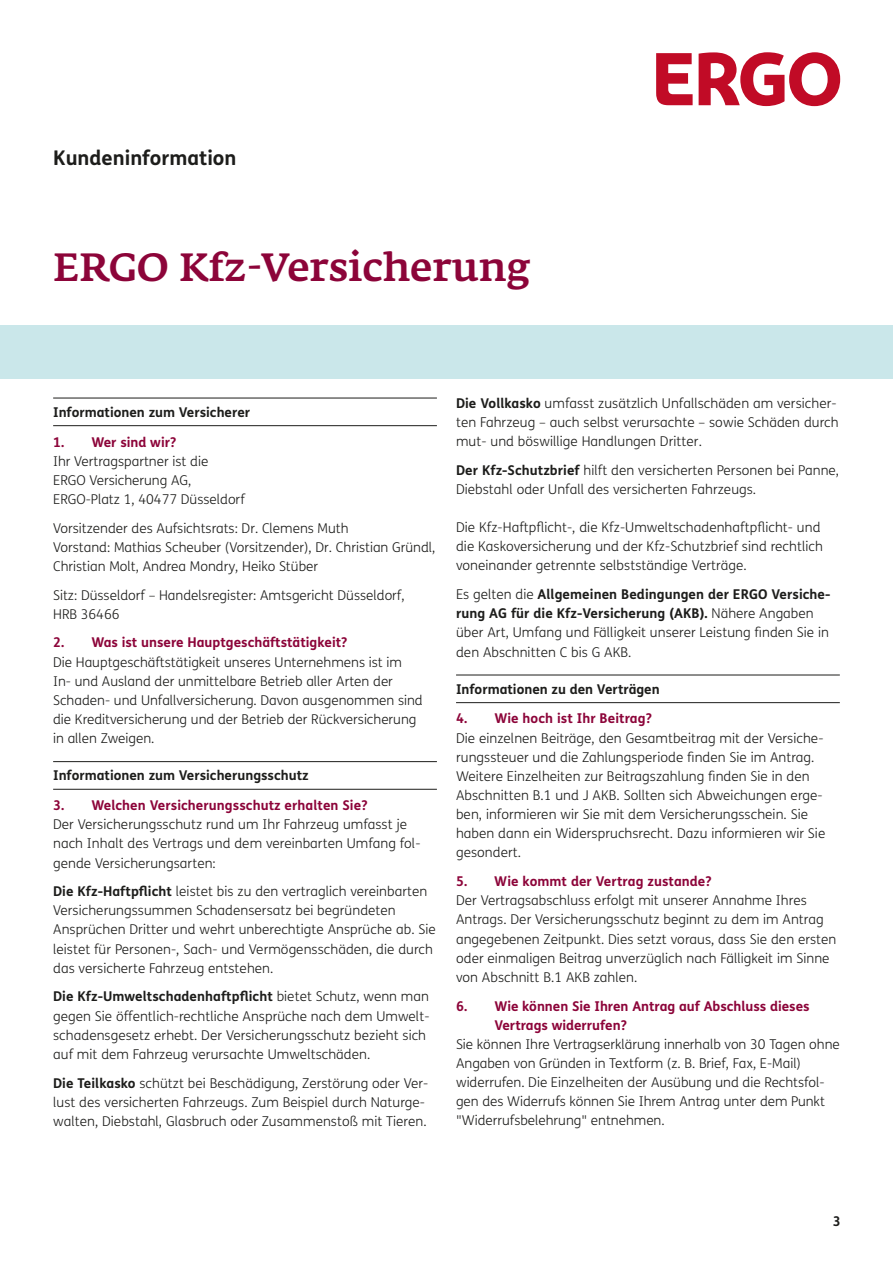
<style>
.page{position:relative;width:893px;height:1263px;background:#fff}
.page>*{position:absolute;margin:0;border:0;box-sizing:border-box;transform-origin:0 0}
.t1{font:500 39px "Fedra Serif A Pro";color:#8c0439}
.t2{font:700 20.25px "FS Me";color:#1d1d1b}
.t3{font:300 13.5px/19.2px "FS Me";letter-spacing:.005em;color:#1d1d1b}
.t4{font:700 13.5px/19.2px "FS Me";color:#8c0439}
.t5{font:700 13.5px "FS Me";color:#1d1d1b}
.s1{font-weight:700}
</style>
<div class="page">
<div style="left:0;top:325px;width:893px;height:53px;background:#cae7ea"></div>
<svg style="left:699px;top:52px;width:141px;height:54px"></svg>
<svg style="left:656px;top:53px;width:37px;height:52px"></svg>
<hr style="left:53px;top:398px;width:384px;height:1px;background:#1d1d1b">
<hr style="left:53px;top:425px;width:384px;height:1px;background:#1d1d1b">
<hr style="left:53px;top:761px;width:384px;height:1px;background:#1d1d1b">
<hr style="left:53px;top:789px;width:384px;height:1px;background:#1d1d1b">
<hr style="left:456px;top:674px;width:384px;height:1px;background:#1d1d1b">
<hr style="left:456px;top:702px;width:384px;height:1px;background:#1d1d1b">
<h2 class="t2" style="left:53px;top:149px;width:185px">Kundeninformation</h2>
<h1 class="t1" style="left:53px;top:251px;width:479px">ERGO Kfz-Versicherung</h1>
<p class="t5" style="left:53px;top:406px;width:199px">Informationen zum Versicherer</p>
<p class="t4" style="left:53px;top:433px;width:125px">1. Wer sind wir?</p>
<p class="t3" style="left:53px;top:452px;width:193px">Ihr Vertragspartner ist die<br>ERGO Versicherung AG,<br>ERGO-Platz 1, 40477 Düsseldorf</p>
<p class="t3" style="left:53px;top:519px;width:384px">Vorsitzender des Aufsichtsrats: Dr. Clemens Muth<br>Vorstand: Mathias Scheuber (Vorsitzender), Dr. Christian Gründl,<br>Christian Molt, Andrea Mondry, Heiko Stüber</p>
<p class="t3" style="left:53px;top:586px;width:353px">Sitz: Düsseldorf – Handelsregister: Amtsgericht Düsseldorf,<br>HRB 36466</p>
<p class="t4" style="left:53px;top:634px;width:296px">2. Was ist unsere Hauptgeschäftstätigkeit?</p>
<p class="t3" style="left:53px;top:653px;width:371px">Die Hauptgeschäftstätigkeit unseres Unternehmens ist im In- und Ausland der unmittelbare Betrieb aller Arten der Schaden- und Unfallversicherung. Davon ausgenommen sind die Kreditversicherung und der Betrieb der Rückversicherung in allen Zweigen.</p>
<p class="t5" style="left:53px;top:770px;width:257px">Informationen zum Versicherungsschutz</p>
<p class="t4" style="left:53px;top:797px;width:316px">3. Welchen Versicherungsschutz erhalten Sie?</p>
<p class="t3" style="left:53px;top:816px;width:369px">Der Versicherungsschutz rund um Ihr Fahrzeug umfasst je nach Inhalt des Vertrags und dem vereinbarten Umfang fol&shy;gende Versicherungsarten:</p>
<p class="t3" style="left:53px;top:883px;width:384px"><span class="s1">Die Kfz-Haftpflicht</span> leistet bis zu den vertraglich vereinbarten Versicherungssummen Schadensersatz bei begründeten Ansprüchen Dritter und wehrt unberechtigte Ansprüche ab. Sie leistet für Personen-, Sach- und Vermögensschäden, die durch das versicherte Fahrzeug entstehen.</p>
<p class="t3" style="left:53px;top:988px;width:378px"><span class="s1">Die Kfz-Umweltschadenhaftpflicht</span> bietet Schutz, wenn man gegen Sie öffentlich-rechtliche Ansprüche nach dem Umwelt&shy;schadensgesetz erhebt. Der Versicherungsschutz bezieht sich auf mit dem Fahrzeug verursachte Umweltschäden.</p>
<p class="t3" style="left:53px;top:1074px;width:377px"><span class="s1">Die Teilkasko</span> schützt bei Beschädigung, Zerstörung oder Ver&shy;lust des versicherten Fahrzeugs. Zum Beispiel durch Naturge&shy;walten, Diebstahl, Glasbruch oder Zusammenstoß mit Tieren.</p>
<p class="t3" style="left:456px;top:394px;width:384px"><span class="s1">Die Vollkasko</span> umfasst zusätzlich Unfallschäden am versicher&shy;ten Fahrzeug – auch selbst verursachte – sowie Schäden durch mut- und böswillige Handlungen Dritter.</p>
<p class="t3" style="left:456px;top:461px;width:385px"><span class="s1">Der Kfz-Schutzbrief</span> hilft den versicherten Personen bei Panne,<br>Diebstahl oder Unfall des versicherten Fahrzeugs.</p>
<p class="t3" style="left:456px;top:519px;width:368px">Die Kfz-Haftpflicht-, die Kfz-Umweltschadenhaftpflicht- und die Kaskoversicherung und der Kfz-Schutzbrief sind rechtlich voneinander getrennte selbstständige Verträge.</p>
<p class="t3" style="left:456px;top:586px;width:376px">Es gelten die <span class="s1">Allgemeinen Bedingungen der ERGO Versiche&shy;rung AG für die Kfz-Versicherung (AKB).</span> Nähere Angaben über Art, Umfang und Fälligkeit unserer Leistung finden Sie in den Abschnitten C bis G AKB.</p>
<p class="t5" style="left:456px;top:683px;width:205px">Informationen zu den Verträgen</p>
<p class="t4" style="left:456px;top:710px;width:197px">4. Wie hoch ist Ihr Beitrag?</p>
<p class="t3" style="left:456px;top:729px;width:371px">Die einzelnen Beiträge, den Gesamtbeitrag mit der Versiche&shy;rungssteuer und die Zahlungsperiode finden Sie im Antrag.<br>Weitere Einzelheiten zur Beitragszahlung finden Sie in den Abschnitten B.1 und J AKB. Sollten sich Abweichungen erge&shy;ben, informieren wir Sie mit dem Versicherungsschein. Sie haben dann ein Widerspruchsrecht. Dazu informieren wir Sie gesondert.</p>
<p class="t4" style="left:456px;top:873px;width:257px">5. Wie kommt der Vertrag zustande?</p>
<p class="t3" style="left:456px;top:892px;width:382px">Der Vertragsabschluss erfolgt mit unserer Annahme Ihres Antrags. Der Versicherungsschutz beginnt zu dem im Antrag angegebenen Zeitpunkt. Dies setzt voraus, dass Sie den ersten oder einmaligen Beitrag unverzüglich nach Fälligkeit im Sinne von Abschnitt B.1 AKB zahlen.</p>
<p class="t4" style="left:494px;top:997px;width:317px;text-indent:-38px">6. Wie können Sie Ihren Antrag auf Abschluss dieses<br>Vertrags widerrufen?</p>
<p class="t3" style="left:456px;top:1035px;width:385px">Sie können Ihre Vertragserklärung innerhalb von 30 Tagen ohne Angaben von Gründen in Textform (z. B. Brief, Fax, E-Mail) widerrufen. Die Einzelheiten der Ausübung und die Rechtsfol&shy;gen des Widerrufs können Sie Ihrem Antrag unter dem Punkt "Widerrufsbelehrung" entnehmen.</p>
<p class="t5" style="left:833px;top:1215px;width:9px">3</p>
</div>
